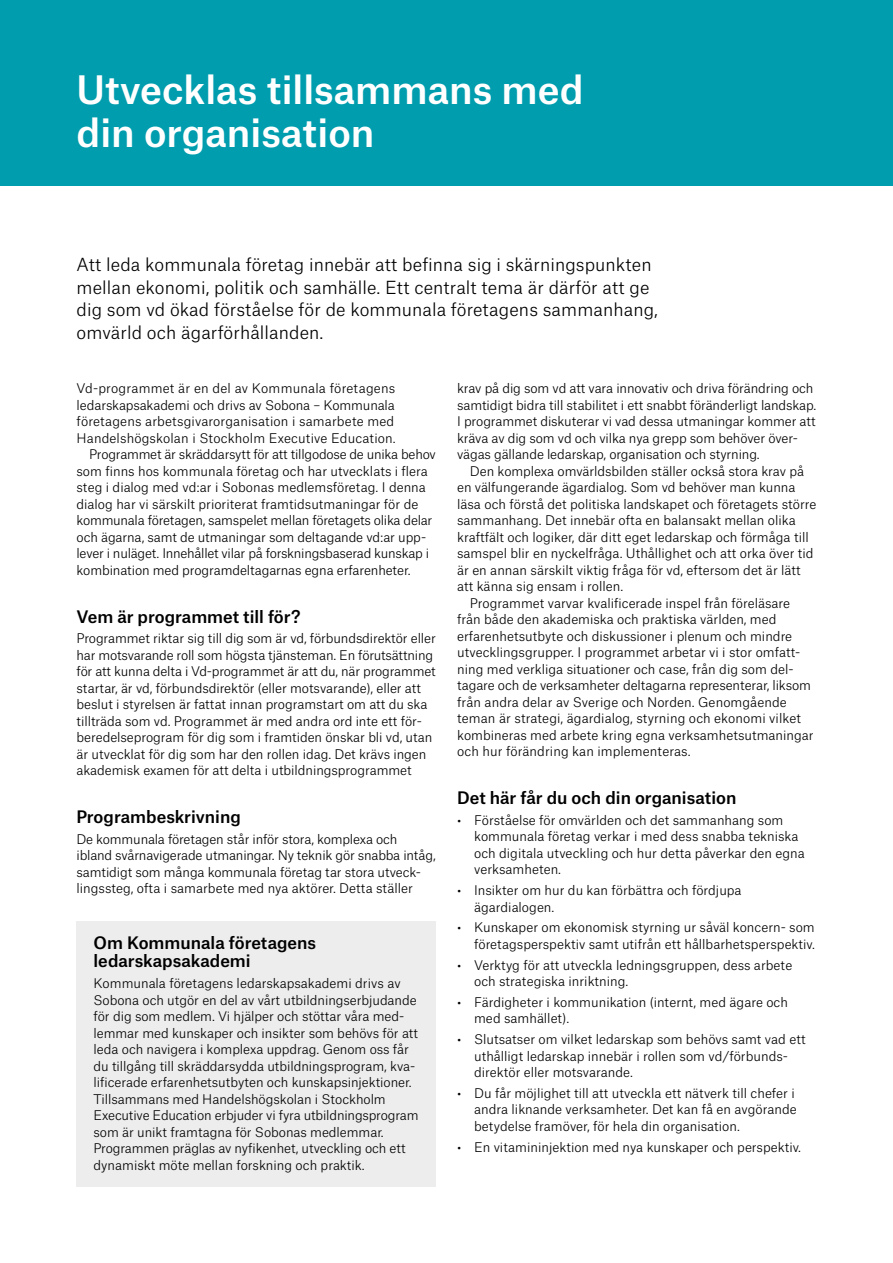
<style>
.page{position:relative;width:893px;height:1263px;background:#fff}
.page>*{position:absolute;margin:0;border:0;box-sizing:border-box;transform-origin:0 0}
.t1{font:500 37.5px/43.5px "Atlas Grotesk";color:#fff}
.Ingress{font:300 17.25px/22.5px "Atlas Grotesk";letter-spacing:.005em;color:#000}
.t2{font:500 16.5px/18px "Atlas Grotesk";color:#000}
.Brödtext{font:300 12.75px/16.5px "Atlas Grotesk";letter-spacing:-.005em;color:#000}
.Brödtext_indrag{font:300 12.75px/16.5px "Atlas Grotesk";color:#000}
</style>
<div class="page">
<div style="left:0;top:0;width:893px;height:186px;background:#009dae"></div>
<div style="left:77px;top:921px;width:359px;height:265px;background:#ededed"></div>
<p class="t1" style="left:77px;top:64px;width:509px">Utvecklas tillsammans med din organisation</p>
<p class="Ingress" style="left:77px;top:252px;width:583px">Att leda kommunala företag innebär att befinna sig i skärningspunkten mellan ekonomi, politik och samhälle. Ett centralt tema är därför att ge dig som vd ökad förståelse för de kommunala företagens sammanhang, omvärld och ägarförhållanden.</p>
<p class="Brödtext" style="left:77px;top:379px;width:321px;text-align:justify">Vd-programmet är en del av Kommunala företagens ledarskapsakademi och drivs av Sobona – Kommunala företagens arbetsgivarorganisation i samarbete med Handelshögskolan i Stockholm Executive Education.</p>
<p class="Brödtext_indrag" style="left:77px;top:445px;width:361px;text-indent:13px">Programmet är skräddarsytt för att tillgodose de unika behov som finns hos kommunala företag och har utvecklats i flera steg i dialog med vd:ar i Sobonas medlemsföretag. I denna dialog har vi särskilt prioriterat framtidsutmaningar för de kommunala företagen, samspelet mellan företagets olika delar och ägarna, samt de utmaningar som deltagande vd:ar upp&shy;lever i nuläget. Innehållet vilar på forskningsbaserad kunskap i kombination med programdeltagarnas egna erfarenheter.</p>
<h2 class="t2" style="left:77px;top:605px;width:225px">Vem är programmet till för?</h2>
<p class="Brödtext" style="left:77px;top:629px;width:361px">Programmet riktar sig till dig som är vd, förbundsdirektör eller har motsvarande roll som högsta tjänsteman. En förutsättning för att kunna delta i Vd-programmet är att du, när programmet startar, är vd, förbundsdirektör (eller motsvarande), eller att beslut i styrelsen är fattat innan programstart om att du ska tillträda som vd. Programmet är med andra ord inte ett för&shy;beredelseprogram för dig som i framtiden önskar bli vd, utan är utvecklat för dig som har den rollen idag. Det krävs ingen akademisk examen för att delta i utbildningsprogrammet</p>
<h2 class="t2" style="left:77px;top:806px;width:166px">Programbeskrivning</h2>
<p class="Brödtext" style="left:77px;top:829px;width:361px">De kommunala företagen står inför stora, komplexa och ibland svårnavigerade utmaningar. Ny teknik gör snabba intåg, samtidigt som många kommunala företag tar stora utveck&shy;lingssteg, ofta i samarbete med nya aktörer. Detta ställer</p>
<h2 class="t2" style="left:94px;top:932px;width:224px">Om Kommunala företagens ledarskapsakademi</h2>
<p class="Brödtext" style="left:94px;top:974px;width:327px">Kommunala företagens ledarskapsakademi drivs av Sobona och utgör en del av vårt utbildningserbjudande för dig som medlem. Vi hjälper och stöttar våra med&shy;lemmar med kunskaper och insikter som behövs för att leda och navigera i komplexa uppdrag. Genom oss får du tillgång till skräddarsydda utbildningsprogram, kva&shy;lificerade erfarenhetsutbyten och kunskapsinjektioner.<br>Tillsammans med Handelshögskolan i Stockholm Executive Education erbjuder vi fyra utbildningsprogram som är unikt framtagna för Sobonas medlemmar.<br>Programmen präglas av nyfikenhet, utveckling och ett dynamiskt möte mellan forskning och praktik.</p>
<p class="Brödtext" style="left:457px;top:379px;width:361px">krav på dig som vd att vara innovativ och driva förändring och samtidigt bidra till stabilitet i ett snabbt föränderligt landskap.<br>I programmet diskuterar vi vad dessa utmaningar kommer att kräva av dig som vd och vilka nya grepp som behöver över&shy;vägas gällande ledarskap, organisation och styrning.</p>
<p class="Brödtext_indrag" style="left:457px;top:461px;width:361px;text-indent:13px">Den komplexa omvärldsbilden ställer också stora krav på en välfungerande ägardialog. Som vd behöver man kunna läsa och förstå det politiska landskapet och företagets större sammanhang. Det innebär ofta en balansakt mellan olika kraftfält och logiker, där ditt eget ledarskap och förmåga till samspel blir en nyckelfråga. Uthållighet och att orka över tid är en annan särskilt viktig fråga för vd, eftersom det är lätt att känna sig ensam i rollen.</p>
<p class="Brödtext_indrag" style="left:457px;top:593px;width:358px;text-indent:13px">Programmet varvar kvalificerade inspel från föreläsare från både den akademiska och praktiska världen, med erfarenhetsutbyte och diskussioner i plenum och mindre utvecklingsgrupper. I programmet arbetar vi i stor omfatt&shy;ning med verkliga situationer och case, från dig som del&shy;tagare och de verksamheter deltagarna representerar, liksom från andra delar av Sverige och Norden. Genomgående teman är strategi, ägardialog, styrning och ekonomi vilket kombineras med arbete kring egna verksamhetsutmaningar och hur förändring kan implementeras.</p>
<h2 class="t2" style="left:457px;top:787px;width:281px">Det här får du och din organisation</h2>
<p class="Brödtext" style="left:474px;top:810px;width:332px;text-indent:-17px">• Förståelse för omvärlden och det sammanhang som kommunala företag verkar i med dess snabba tekniska och digitala utveckling och hur detta påverkar den egna verksamheten.</p>
<p class="Brödtext" style="left:474px;top:881px;width:269px;text-indent:-17px">• Insikter om hur du kan förbättra och fördjupa ägardialogen.</p>
<p class="Brödtext" style="left:457px;top:918px;width:359px;text-align:right">• Kunskaper om ekonomisk styrning ur såväl koncern- som företagsperspektiv samt utifrån ett hållbarhetsperspektiv.</p>
<p class="Brödtext" style="left:474px;top:955px;width:320px;text-indent:-17px">• Verktyg för att utveckla ledningsgruppen, dess arbete och strategiska inriktning.</p>
<p class="Brödtext" style="left:474px;top:992px;width:315px;text-indent:-17px">• Färdigheter i kommunikation (internt, med ägare och med samhället).</p>
<p class="Brödtext" style="left:474px;top:1030px;width:333px;text-indent:-17px">• Slutsatser om vilket ledarskap som behövs samt vad ett uthålligt ledarskap innebär i rollen som vd/förbunds&shy;direktör eller motsvarande.</p>
<p class="Brödtext" style="left:474px;top:1083px;width:324px;text-indent:-17px">• Du får möjlighet till att utveckla ett nätverk till chefer i andra liknande verksamheter. Det kan få en avgörande betydelse framöver, för hela din organisation.</p>
<p class="Brödtext" style="left:457px;top:1137px;width:346px">• En vitamininjektion med nya kunskaper och perspektiv.</p>
</div>
